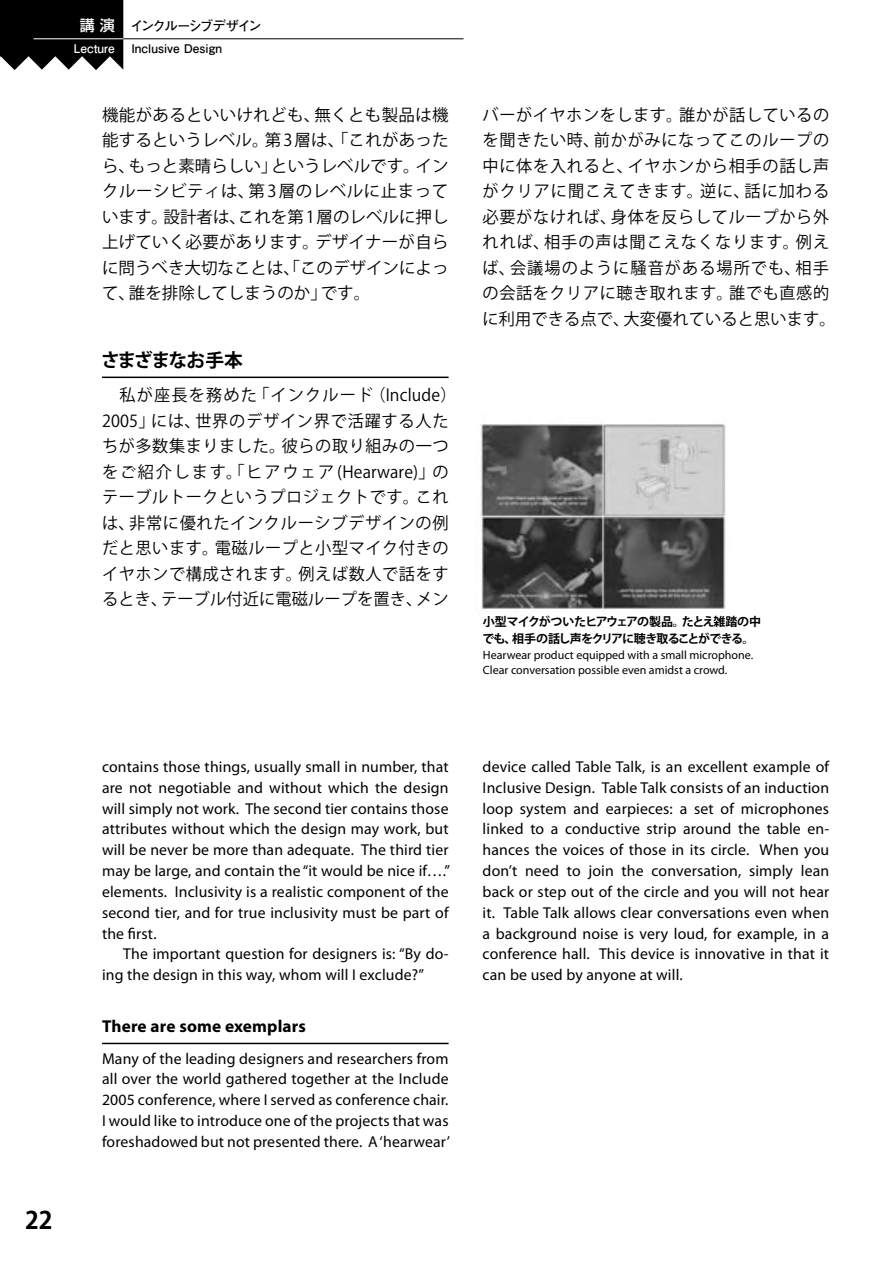
<style>
.page{position:relative;width:893px;height:1263px;background:#fff}
.page>*{position:absolute;margin:0;border:0;box-sizing:border-box;transform-origin:0 0}
.t1{font:700 24px "Koz Go Pro";color:#000}
.t2{font:700 18.75px "Koz Go Pro";letter-spacing:-.08em;color:#000}
.t3{font:700 17.25px "Myriad Pro";letter-spacing:.01em;color:#000}
.t4{font:16.5px/25.5px "Koz Go Pro";letter-spacing:.035em;color:#000}
.t5{font:15.75px/20.9px "Myriad Pro";letter-spacing:.01em;color:#000;text-align:justify}
.t6{font:700 13.5px "Futo Go B101 Pro";letter-spacing:-.12em;color:#000}
.t7{font:12px/15px "Myriad Pro";color:#000}
.t8{font:700 12px/16.5px "Koz Go Pro";letter-spacing:-.06em;color:#000}
.t9{font:700 12px "Futo Go B101 Pro";color:#000}
.t10{font:700 12px "Futo Go B101 Pro";color:#fff}
.s1{font-family:"Shin Go Pro";font-weight:500;font-size:15px;color:#fff}
</style>
<div class="page">
<svg style="left:0;top:0;width:123px;height:69px"></svg>
<hr style="left:33px;top:38px;width:90px;height:1px;background:#fff">
<hr style="left:123px;top:38px;width:340px;height:1px;background:#000">
<hr style="left:102px;top:377px;width:347px;height:1px;background:#000">
<hr style="left:102px;top:1043px;width:347px;height:1px;background:#000">
<img style="left:480px;top:424px;width:246px;height:186px">
<p class="t6" style="left:80px;top:15px;width:184px"><span class="s1">講 演</span> インクルーシブデザイン</p>
<p class="t10" style="left:74px;top:38px;width:42px">Lecture</p>
<p class="t9" style="left:131px;top:38px;width:92px">Inclusive Design</p>
<p class="t4" style="left:102px;top:102px;width:348px;text-align:justify">機能があるといいけれども、無くとも製品は機能するというレベル。第 3 層は、「これがあったら、もっと素晴らしい」というレベルです。インクルーシビティは、第3層のレベルに止まっています。設計者は、これを第1層のレベルに押し上げていく必要があります。デザイナーが自らに問うべき大切なことは、「このデザインによって、誰を排除してしまうのか」です。</p>
<p class="t2" style="left:101px;top:348px;width:143px">さまざまなお手本</p>
<p class="t4" style="left:102px;top:383px;width:356px">　私が座長を務めた「インクルード（Include）<br>2005」には、世界のデザイン界で活躍する人たちが多数集まりました。彼らの取り組みの一つをご紹介します。「ヒアウェア (Hearware)」のテーブルトークというプロジェクトです。これは、非常に優れたインクルーシブデザインの例だと思います。電磁ループと小型マイク付きのイヤホンで構成されます。例えば数人で話をするとき、テーブル付近に電磁ループを置き、メン</p>
<p class="t4" style="left:483px;top:102px;width:355px">バーがイヤホンをします。誰かが話しているのを聞きたい時、前かがみになってこのループの中に体を入れると、イヤホンから相手の話し声がクリアに聞こえてきます。逆に、話に加わる必要がなければ、身体を反らしてループから外れれば、相手の声は聞こえなくなります。例えば、会議場のように騒音がある場所でも、相手の会話をクリアに聴き取れます。誰でも直感的に利用できる点で、大変優れていると思います。</p>
<p class="t8" style="left:482px;top:614px;width:280px">小型マイクがついたヒアウェアの製品。たとえ雑踏の中でも、相手の話し声をクリアに聴き取ることができる。</p>
<p class="t7" style="left:483px;top:648px;width:272px">Hearwear product equipped with a small microphone.<br>Clear conversation possible even amidst a crowd.</p>
<h1 class="t1" style="left:25px;top:1204px;width:29px">22</h1>
<p class="t5" style="left:102px;top:756px;width:348px">contains those things, usually small in number, that</p>
<p class="t5" style="left:102px;top:777px;width:348px">are not negotiable and without which the design</p>
<p class="t5" style="left:102px;top:798px;width:348px">will simply not work. The second tier contains those</p>
<p class="t5" style="left:102px;top:819px;width:348px">attributes without which the design may work, but</p>
<p class="t5" style="left:102px;top:840px;width:348px">will be never be more than adequate. The third tier</p>
<p class="t5" style="left:102px;top:861px;width:349px">may be large, and contain the “it would be nice if….”</p>
<p class="t5" style="left:102px;top:881px;width:348px">elements. Inclusivity is a realistic component of the</p>
<p class="t5" style="left:102px;top:902px;width:348px">second tier, and for true inclusivity must be part of</p>
<p class="t5" style="left:102px;top:923px;width:56px">the first.</p>
<p class="t5" style="left:123px;top:944px;width:327px">The important question for designers is: “By do-</p>
<p class="t5" style="left:102px;top:965px;width:323px">ing the design in this way, whom will I exclude?”</p>
<p class="t3" style="left:102px;top:1017px;width:206px">There are some exemplars</p>
<p class="t5" style="left:102px;top:1048px;width:349px">Many of the leading designers and researchers from all over the world gathered together at the Include 2005 conference, where I served as conference chair.<br>I would like to introduce one of the projects that was foreshadowed but not presented there. A ‘hearwear’</p>
<p class="t5" style="left:483px;top:756px;width:348px">device called Table Talk, is an excellent example of Inclusive Design. Table Talk consists of an induction loop system and earpieces: a set of microphones linked to a conductive strip around the table en&shy;hances the voices of those in its circle. When you don’t need to join the conversation, simply lean back or step out of the circle and you will not hear it. Table Talk allows clear conversations even when a background noise is very loud, for example, in a conference hall. This device is innovative in that it can be used by anyone at will.</p>
</div>
